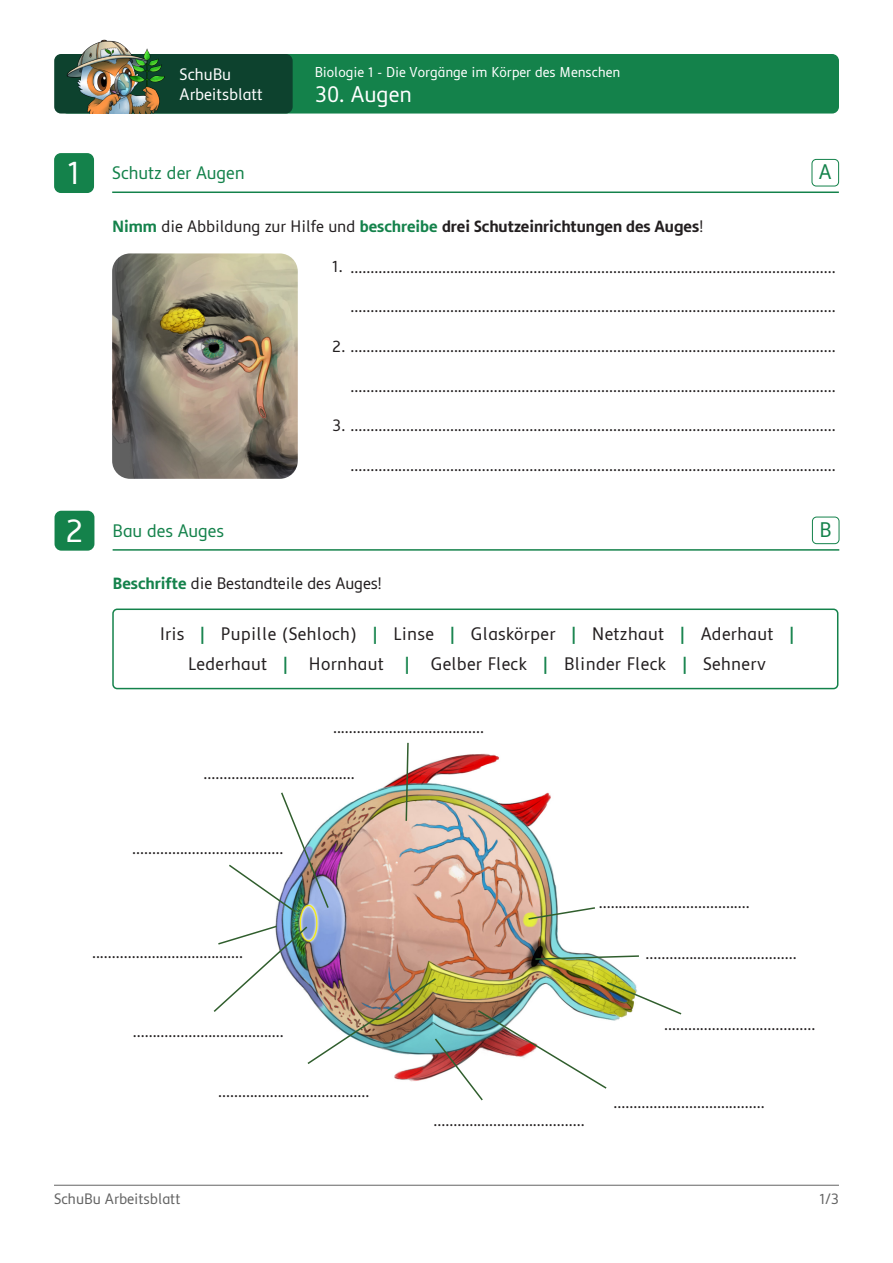
<style>
.page{position:relative;width:893px;height:1263px;background:#fff}
.page>*{position:absolute;margin:0;border:0;box-sizing:border-box;transform-origin:0 0}
.t1{font:33px "Semikolon Plus";color:#fff}
.t2{font:22.5px "Semikolon Plus";color:#fff}
.Abschnitt_Zuordnung{font:21px "Semikolon Plus";color:#14824b}
.Wortbox_Wortschlange{font:18px/29.7px "Semikolon Plus";letter-spacing:.02em;color:#231f20;text-align:center}
.t3{font:18px "Semikolon Plus";color:#14824b}
.Ausfüllen_strichlier{font:16.5px "Semikolon Plus";color:#231f20}
.Fliesstext_schwarz{font:700 16.5px "Semikolon Plus";color:#231f20}
.Fliesstext_schwarz-2{font:16.5px "Semikolon Plus";color:#231f20}
.t4{font:16.5px/19.5px "Semikolon Plus";color:#fff}
.t5{font:15px "Semikolon Plus";color:#646464}
.t6{font:14.25px "Semikolon Plus";color:#fff}
.s1{color:#14824b}
.s2{font-weight:400}
.s3{font-weight:700;color:#14824b}
</style>
<div class="page">
<div style="left:61px;top:54px;width:778px;height:60px;background:#14824b;border-radius:7px"></div>
<div style="left:54px;top:54px;width:239px;height:60px;background:#0d422e;border-radius:7px"></div>
<img style="left:65px;top:39px;width:99px;height:75px">
<hr style="left:112px;top:191px;width:727px;height:2px;background:#14824b">
<div style="left:54px;top:153px;width:40px;height:40px;background:#14824b;border-radius:7px"></div>
<div style="left:812px;top:159px;width:27px;height:27px;border:1px solid #14824b;border-radius:4px"></div>
<img style="left:112px;top:253px;width:186px;height:226px">
<hr style="left:113px;top:549px;width:726px;height:2px;background:#14824b">
<div style="left:55px;top:511px;width:39px;height:40px;background:#14824b;border-radius:7px"></div>
<div style="left:812px;top:517px;width:27px;height:27px;border:1px solid #14824b;border-radius:4px"></div>
<img style="left:213px;top:742px;width:469px;height:359px">
<div style="left:112px;top:608px;width:726px;height:81px;border:2px solid #14824b;border-radius:4px"></div>
<hr style="left:54px;top:1185px;width:785px;height:1px;background:#646464">
<p class="t4" style="left:180px;top:65px;width:84px">SchuBu<br>Arbeitsblatt</p>
<p class="t6" style="left:315px;top:66px;width:307px">Biologie 1 - Die Vorgänge im Körper des Menschen</p>
<h2 class="t2" style="left:315px;top:85px;width:99px">30. Augen</h2>
<p class="t1" style="left:68px;top:156px;width:15px">1</p>
<p class="t3" style="left:112px;top:163px;width:134px">Schutz der Augen</p>
<p class="Abschnitt_Zuordnung" style="left:819px;top:161px;width:14px">A</p>
<p class="Fliesstext_schwarz" style="left:113px;top:217px;width:592px"><span class="s1">Nimm</span> <span class="s2">die Abbildung zur Hilfe und</span> <span class="s1">beschreibe</span> drei Schutzeinrichtungen des Auges<span class="s2">!</span></p>
<p class="Ausfüllen_strichlier" style="left:332px;top:258px;width:12px">1.</p>
<p class="Ausfüllen_strichlier" style="left:351px;top:258px;width:487px">..........................................................................................................................</p>
<p class="Ausfüllen_strichlier" style="left:351px;top:298px;width:487px">..........................................................................................................................</p>
<p class="Ausfüllen_strichlier" style="left:332px;top:338px;width:505px">2. ..........................................................................................................................</p>
<p class="Ausfüllen_strichlier" style="left:351px;top:377px;width:487px">..........................................................................................................................</p>
<p class="Ausfüllen_strichlier" style="left:332px;top:417px;width:505px">3. ..........................................................................................................................</p>
<p class="Ausfüllen_strichlier" style="left:351px;top:457px;width:487px">..........................................................................................................................</p>
<p class="t1" style="left:65px;top:513px;width:20px">2</p>
<p class="t3" style="left:113px;top:521px;width:113px">Bau des Auges</p>
<p class="Abschnitt_Zuordnung" style="left:819px;top:518px;width:14px">B</p>
<p class="Fliesstext_schwarz-2" style="left:113px;top:575px;width:270px"><span class="s3">Beschrifte</span> die Bestandteile des Auges!</p>
<p class="Wortbox_Wortschlange" style="left:160px;top:619px;width:635px">Iris <span class="s3">|</span> Pupille (Sehloch) <span class="s3">|</span> Linse <span class="s3">|</span> Glaskörper <span class="s3">|</span> Netzhaut <span class="s3">|</span> Aderhaut <span class="s3">|<br></span>Lederhaut <span class="s3">|</span> Hornhaut <span class="s3">|</span> Gelber Fleck <span class="s3">|</span> Blinder Fleck <span class="s3">|</span> Sehnerv</p>
<p class="Ausfüllen_strichlier" style="left:333px;top:718px;width:153px">......................................</p>
<p class="Ausfüllen_strichlier" style="left:204px;top:764px;width:153px">......................................</p>
<p class="Ausfüllen_strichlier" style="left:132px;top:840px;width:153px">......................................</p>
<p class="Ausfüllen_strichlier" style="left:92px;top:944px;width:153px">......................................</p>
<p class="Ausfüllen_strichlier" style="left:133px;top:1023px;width:153px">......................................</p>
<p class="Ausfüllen_strichlier" style="left:218px;top:1082px;width:153px">......................................</p>
<p class="Ausfüllen_strichlier" style="left:599px;top:893px;width:153px">......................................</p>
<p class="Ausfüllen_strichlier" style="left:646px;top:944px;width:153px">......................................</p>
<p class="Ausfüllen_strichlier" style="left:664px;top:1015px;width:153px">......................................</p>
<p class="Ausfüllen_strichlier" style="left:434px;top:1112px;width:153px">......................................</p>
<p class="Ausfüllen_strichlier" style="left:614px;top:1094px;width:153px">......................................</p>
<p class="t5" style="left:54px;top:1191px;width:128px">SchuBu Arbeitsblatt</p>
<p class="t5" style="left:819px;top:1191px;width:21px">1/3</p>
</div>
